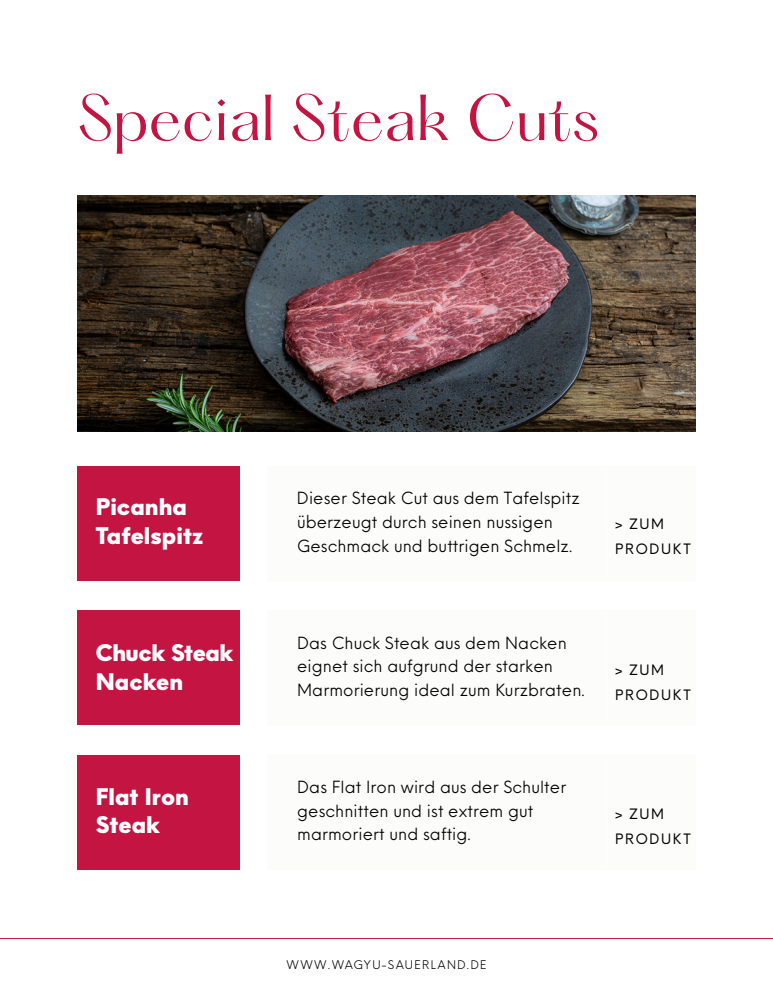
<style>
.page{position:relative;width:773px;height:1000px;background:#fff}
.page>*{position:absolute;margin:0;border:0;box-sizing:border-box;transform-origin:0 0}
.t1{font:56.8px "Hatton";color:#c41442}
.t2{font:900 24px/28.8px "Neue Einstellung";color:#fff}
.t3{font:900 24px/28.8px "Neue Einstellung";letter-spacing:-.02em;color:#fff}
.t4{font:16.4px/23.6px "Neue Einstellung";letter-spacing:.005em;color:#000}
.t5{font:15px/25px "Neue Einstellung";letter-spacing:.11em;color:#000}
.t6{font:300 12.5px "Neue Einstellung";letter-spacing:.11em;color:#000}
</style>
<div class="page">
<img style="left:77px;top:195px;width:618px;height:237px">
<div style="left:77px;top:466px;width:163px;height:114px;background:#c41442"></div>
<div style="left:267px;top:466px;width:428px;height:114px;background:#faf9f6"></div>
<div style="left:77px;top:611px;width:163px;height:114px;background:#c41442"></div>
<div style="left:267px;top:611px;width:428px;height:114px;background:#faf9f6"></div>
<div style="left:77px;top:755px;width:163px;height:114px;background:#c41442"></div>
<div style="left:267px;top:755px;width:428px;height:114px;background:#faf9f6"></div>
<hr style="left:0;top:938px;width:772px;height:1px;background:#c41442">
<h1 class="t1" style="left:77px;top:87px;width:523px">Special Steak Cuts</h1>
<h2 class="t2" style="left:96px;top:492px;width:109px">Picanha<br>Tafelspitz</h2>
<h2 class="t3" style="left:96px;top:637px;width:139px">Chuck Steak<br>Nacken</h2>
<h2 class="t2" style="left:96px;top:781px;width:95px">Flat Iron<br>Steak</h2>
<p class="t4" style="left:297px;top:485px;width:284px">Dieser Steak Cut aus dem Tafelspitz überzeugt durch seinen nussigen<br>Geschmack und buttrigen Schmelz.</p>
<p class="t5" style="left:615px;top:511px;width:77px">&gt; ZUM<br>PRODUKT</p>
<p class="t4" style="left:297px;top:629px;width:289px">Das Chuck Steak aus dem Nacken eignet sich aufgrund der starken<br>Marmorierung ideal zum Kurzbraten.</p>
<p class="t5" style="left:615px;top:656px;width:77px">&gt; ZUM<br>PRODUKT</p>
<p class="t4" style="left:297px;top:774px;width:271px">Das Flat Iron wird aus der Schulter geschnitten und ist extrem gut marmoriert und saftig.</p>
<p class="t5" style="left:615px;top:801px;width:77px">&gt; ZUM<br>PRODUKT</p>
<p class="t6" style="left:286px;top:957px;width:201px">WWW.WAGYU-SAUERLAND.DE</p>
</div>
